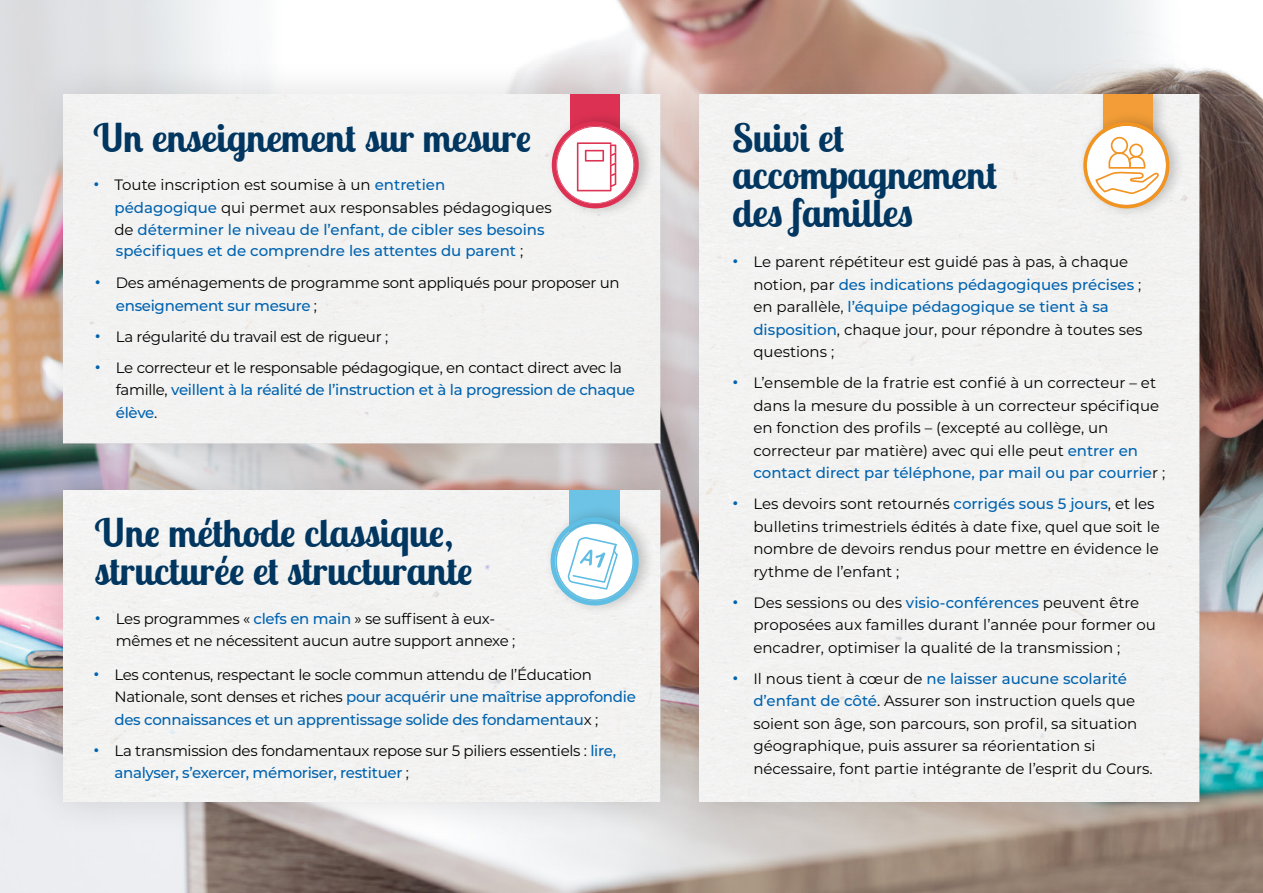
<style>
.page{position:relative;width:1263px;height:893px;background:#fff}
.page>*{position:absolute;margin:0;border:0;box-sizing:border-box;transform-origin:0 0}
.t1{font:700 39px/37.5px "Lobster Two";color:#00365f}
.t2{font:15px/22.5px "Montserrat";color:#000}
.t3{font:15px/22.5px "Montserrat";letter-spacing:-.02em;color:#000}
.t4{font:500 15px/22.5px "Montserrat";letter-spacing:-.02em;color:#0063af}
.t5{font:500 15px "Montserrat";color:#0063af}
.s1{font-weight:500;font-size:21px;color:#0063af}
.s2{font-weight:500;color:#0063af}
.s3{font-weight:400;color:#000}
.s4{font-size:21px}
</style>
<div class="page">
<img style="left:0;top:0;width:1263px;height:893px">
<div style="left:25px;top:452px;width:673px;height:388px;background:#000;opacity:.14"></div>
<div style="left:64px;top:490px;width:596px;height:312px;background:#f3f3f2"></div>
<div style="left:661px;top:56px;width:576px;height:784px;background:#000;opacity:.14"></div>
<div style="left:699px;top:95px;width:500px;height:707px;background:#f3f2f2"></div>
<div style="left:25px;top:56px;width:673px;height:425px;background:#000;opacity:.14"></div>
<div style="left:64px;top:95px;width:596px;height:348px;background:#f3f2f2"></div>
<div style="left:570px;top:95px;width:50px;height:89px;background:#dd3153"></div>
<div style="left:545px;top:109px;width:111px;height:111px;background:#000;opacity:.22"></div>
<svg style="left:556px;top:126px;width:78px;height:78px"></svg>
<div style="left:552px;top:121px;width:87px;height:87px;border:5px solid #dd3153;border-radius:50%"></div>
<div style="left:1097px;top:83px;width:73px;height:111px;background:#000;opacity:.22"></div>
<div style="left:1103px;top:95px;width:50px;height:87px;background:#f29d37"></div>
<div style="left:1077px;top:110px;width:109px;height:110px;background:#000;opacity:.22"></div>
<svg style="left:1087px;top:126px;width:79px;height:79px"></svg>
<div style="left:1129px;top:144px;width:14px;height:13px;border:2px solid #f29424;border-radius:50%"></div>
<div style="left:1083px;top:122px;width:86px;height:86px;border:4px solid #f29422;border-radius:50%"></div>
<div style="left:569px;top:490px;width:51px;height:90px;background:#6dc3e5"></div>
<div style="left:544px;top:506px;width:111px;height:111px;background:#000;opacity:.22"></div>
<div style="left:556px;top:523px;width:77px;height:77px;background:#fff;border-radius:50%"></div>
<svg style="left:567px;top:538px;width:52px;height:61px"></svg>
<div style="left:551px;top:517px;width:88px;height:88px;border:5px solid #5ebee4;border-radius:50%"></div>
<h1 class="t1" style="left:93px;top:118px;width:440px">Un enseignement sur mesure</h1>
<p class="t2" style="left:114px;top:173px;width:439px;text-indent:-21px"><span class="s1">•</span> Toute inscription est soumise à un <span class="s2">entretien<br>pédagogique</span> qui permet aux responsables pédagogiques de <span class="s2">déterminer le niveau de l’enfant, de cibler ses besoins</span></p>
<p class="t5" style="left:116px;top:240px;width:409px">spécifiques et de comprendre les attentes du parent <span class="s3">;</span></p>
<p class="t3" style="left:116px;top:271px;width:505px;text-indent:-21px"><span class="s1">•</span> Des aménagements de programme sont appliqués pour proposer un <span class="s2">enseignement sur mesure</span> ;</p>
<p class="t3" style="left:95px;top:325px;width:295px"><span class="s1">•</span> La régularité du travail est de rigueur ;</p>
<p class="t3" style="left:116px;top:356px;width:521px;text-indent:-21px"><span class="s1">•</span> Le correcteur et le responsable pédagogique, en contact direct avec la famille, <span class="s2">veillent à la réalité de l’instruction et à la progression de chaque élève</span>.</p>
<h1 class="t1" style="left:95px;top:514px;width:379px">Une méthode classique, structurée et structurante</h1>
<p class="t3" style="left:116px;top:607px;width:401px;text-indent:-21px"><span class="s1">•</span> Les programmes « <span class="s2">clefs en main</span> » se suffisent à eux&shy;mêmes et ne nécessitent aucun autre support annexe ;</p>
<p class="t4" style="left:114px;top:662px;width:523px;text-indent:-21px"><span class="s4">•</span> <span class="s3">Les contenus, respectant le socle commun attendu de l’Éducation<br>Nationale, sont denses et riches</span> pour acquérir une maîtrise approfondie des connaissances et un apprentissage solide des fondamentau<span class="s3">x ;</span></p>
<p class="t3" style="left:114px;top:738px;width:503px;text-indent:-21px"><span class="s1">•</span> La transmission des fondamentaux repose sur 5 piliers essentiels : <span class="s2">lire, analyser, s’exercer, mémoriser, restituer</span> ;</p>
<h1 class="t1" style="left:732px;top:118px;width:266px">Suivi et accompagnement des familles</h1>
<p class="t2" style="left:753px;top:250px;width:391px;text-indent:-21px"><span class="s1">•</span> Le parent répétiteur est guidé pas à pas, à chaque notion, par <span class="s2">des indications pédagogiques précises</span> ; en parallèle, <span class="s2">l’équipe pédagogique se tient à sa disposition</span>, chaque jour, pour répondre à toutes ses questions ;</p>
<p class="t2" style="left:753px;top:371px;width:413px;text-indent:-21px"><span class="s1">•</span> L’ensemble de la fratrie est confié à un correcteur – et dans la mesure du possible à un correcteur spécifique en fonction des profils – (excepté au collège, un correcteur par matière) avec qui elle peut <span class="s2">entrer en contact direct par téléphone, par mail ou par courrie</span>r ;</p>
<p class="t2" style="left:753px;top:492px;width:408px;text-indent:-21px"><span class="s1">•</span> Les devoirs sont retournés <span class="s2">corrigés sous 5 jours</span>, et les bulletins trimestriels édités à date fixe, quel que soit le nombre de devoirs rendus pour mettre en évidence le rythme de l’enfant ;</p>
<p class="t2" style="left:753px;top:591px;width:404px;text-indent:-21px"><span class="s1">•</span> Des sessions ou des <span class="s2">visio-conférences</span> peuvent être proposées aux familles durant l’année pour former ou encadrer, optimiser la qualité de la transmission ;</p>
<p class="t2" style="left:753px;top:667px;width:401px;text-indent:-21px"><span class="s1">•</span> Il nous tient à cœur de <span class="s2">ne laisser aucune scolarité d’enfant de côté</span>. Assurer son instruction quels que soient son âge, son parcours, son profil, sa situation géographique, puis assurer sa réorientation si nécessaire, font partie intégrante de l’esprit du Cours.</p>
</div>
